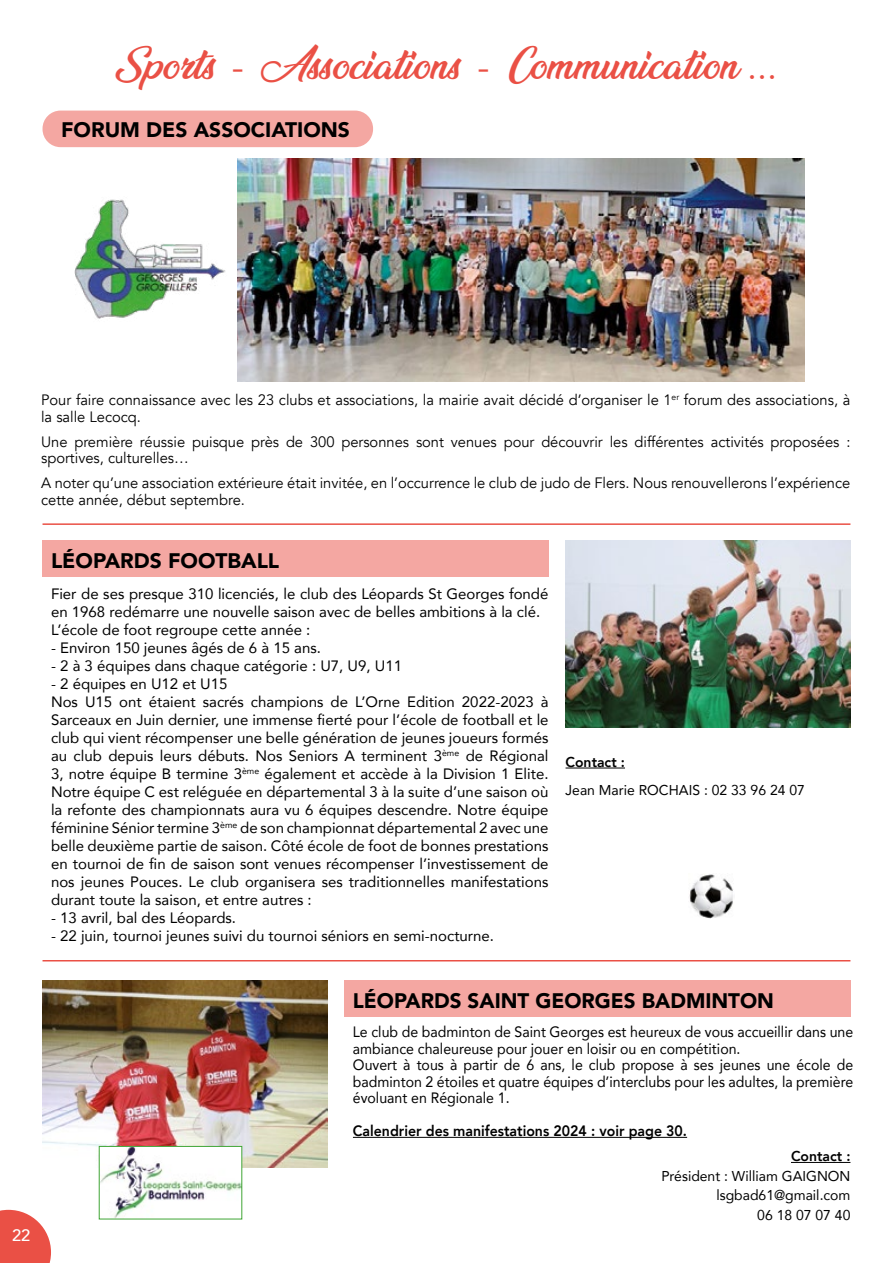
<style>
.page{position:relative;width:893px;height:1263px;background:#fff}
.page>*{position:absolute;margin:0;border:0;box-sizing:border-box;transform-origin:0 0}
.t1{font:900 36px "Ananda";color:#ea5045}
.t2{font:900 21px "Avenir";color:#000}
.t3{font:500 16.5px "Avenir";color:#fff}
.t4{font:15px/18px "Avenir";color:#000}
.t5{font:15px/16.5px "Avenir";color:#000}
.t6{font:15px/16.5px "Avenir";color:#000;scale:.94 1}
.t7{font:800 15px "Avenir";color:#000;scale:.94 1}
.t8{font:14.25px/19.5px "Avenir";color:#000;text-align:right}
.t9{font:800 14.25px "Avenir";color:#000}
.s1{font-family:"Avenir";font-weight:400}
</style>
<div class="page">
<svg style="left:0;top:1210px;width:51px;height:53px;background:#ec695f"></svg>
<div style="left:43px;top:540px;width:506px;height:37px;background:#f4a7a2"></div>
<img style="left:566px;top:540px;width:284px;height:187px">
<hr style="left:566px;top:768px;width:59px;height:1px;background:#000">
<div style="left:344px;top:980px;width:506px;height:37px;background:#f4a7a2"></div>
<hr style="left:353px;top:1137px;width:334px;height:1px;background:#000">
<img style="left:43px;top:980px;width:284px;height:188px">
<hr style="left:791px;top:1162px;width:59px;height:1px;background:#000">
<hr style="left:43px;top:960px;width:807px;height:1px;background:#ea5045">
<hr style="left:43px;top:523px;width:807px;height:2px;background:#ea5045">
<img style="left:689px;top:874px;width:44px;height:45px">
<img style="left:101px;top:1148px;width:139px;height:69px">
<div style="left:99px;top:1146px;width:143px;height:73px;border:1px solid #3fa535"></div>
<div style="left:43px;top:111px;width:330px;height:36px;background:#f4a7a2;border-radius:18px"></div>
<img style="left:237px;top:158px;width:567px;height:223px">
<img style="left:74px;top:199px;width:152px;height:120px">
<h1 class="t1" style="left:116px;top:45px;width:663px">Sports <span class="s1">-</span> Associations <span class="s1">-</span> Communication <span class="s1">...</span></h1>
<h2 class="t2" style="left:61px;top:112px;width:290px">FORUM DES ASSOCIATIONS</h2>
<p class="t5" style="left:41px;top:392px;width:811px">Pour faire connaissance avec les 23 clubs et associations, la mairie avait décidé d’organiser le 1<sup>er</sup> forum des associations, à la salle Lecocq.</p>
<p class="t5" style="left:41px;top:433px;width:811px">Une première réussie puisque près de 300 personnes sont venues pour découvrir les différentes activités proposées : sportives, culturelles…</p>
<p class="t5" style="left:41px;top:475px;width:811px">A noter qu’une association extérieure était invitée, en l’occurrence le club de judo de Flers. Nous renouvellerons l’expérience cette année, début septembre.</p>
<h2 class="t2" style="left:51px;top:542px;width:230px">LÉOPARDS FOOTBALL</h2>
<p class="t4" style="left:51px;top:584px;width:499px">Fier de ses presque 310 licenciés, le club des Léopards St Georges fondé en 1968 redémarre une nouvelle saison avec de belles ambitions à la clé.<br>L’école de foot regroupe cette année :</p>
<p class="t4" style="left:51px;top:638px;width:271px">- Environ 150 jeunes âgés de 6 à 15 ans.</p>
<p class="t4" style="left:51px;top:656px;width:353px">- 2 à 3 équipes dans chaque catégorie : U7, U9, U11</p>
<p class="t4" style="left:51px;top:674px;width:499px">- 2 équipes en U12 et U15<br>Nos U15 ont étaient sacrés champions de L’Orne Edition 2022-2023 à Sarceaux en Juin dernier, une immense fierté pour l’école de football et le club qui vient récompenser une belle génération de jeunes joueurs formés au club depuis leurs débuts. Nos Seniors A terminent 3<sup>ème</sup> de Régional 3, notre équipe B termine 3<sup>ème</sup> également et accède à la Division 1 Elite.<br>Notre équipe C est reléguée en départemental 3 à la suite d’une saison où la refonte des championnats aura vu 6 équipes descendre. Notre équipe féminine Sénior termine 3<sup>ème</sup> de son championnat départemental 2 avec une belle deuxième partie de saison. Côté école de foot de bonnes prestations en tournoi de fin de saison sont venues récompenser l’investissement de nos jeunes Pouces. Le club organisera ses traditionnelles manifestations durant toute la saison, et entre autres :</p>
<p class="t4" style="left:51px;top:908px;width:187px">- 13 avril, bal des Léopards.</p>
<p class="t4" style="left:51px;top:926px;width:445px">- 22 juin, tournoi jeunes suivi du tournoi séniors en semi-nocturne.</p>
<p class="t9" style="left:566px;top:751px;width:61px">Contact :</p>
<p class="t8" style="left:566px;top:780px;width:241px">Jean Marie ROCHAIS : 02 33 96 24 07</p>
<p class="t3" style="left:12px;top:1221px;width:20px">22</p>
<h2 class="t2" style="left:353px;top:983px;width:423px">LÉOPARDS SAINT GEORGES BADMINTON</h2>
<p class="t6" style="left:353px;top:1023px;width:534px">Le club de badminton de Saint Georges est heureux de vous accueillir dans une ambiance chaleureuse pour jouer en loisir ou en compétition.<br>Ouvert à tous à partir de 6 ans, le club propose à ses jeunes une école de badminton 2 étoiles et quatre équipes d’interclubs pour les adultes, la première évoluant en Régionale 1.</p>
<p class="t7" style="left:353px;top:1119px;width:357px">Calendrier des manifestations 2024 : voir page 30.</p>
<p class="t9" style="left:791px;top:1145px;width:61px">Contact :</p>
<p class="t8" style="left:661px;top:1166px;width:191px">Président : William GAIGNON lsgbad61@gmail.com<br>06 18 07 07 40</p>
</div>
